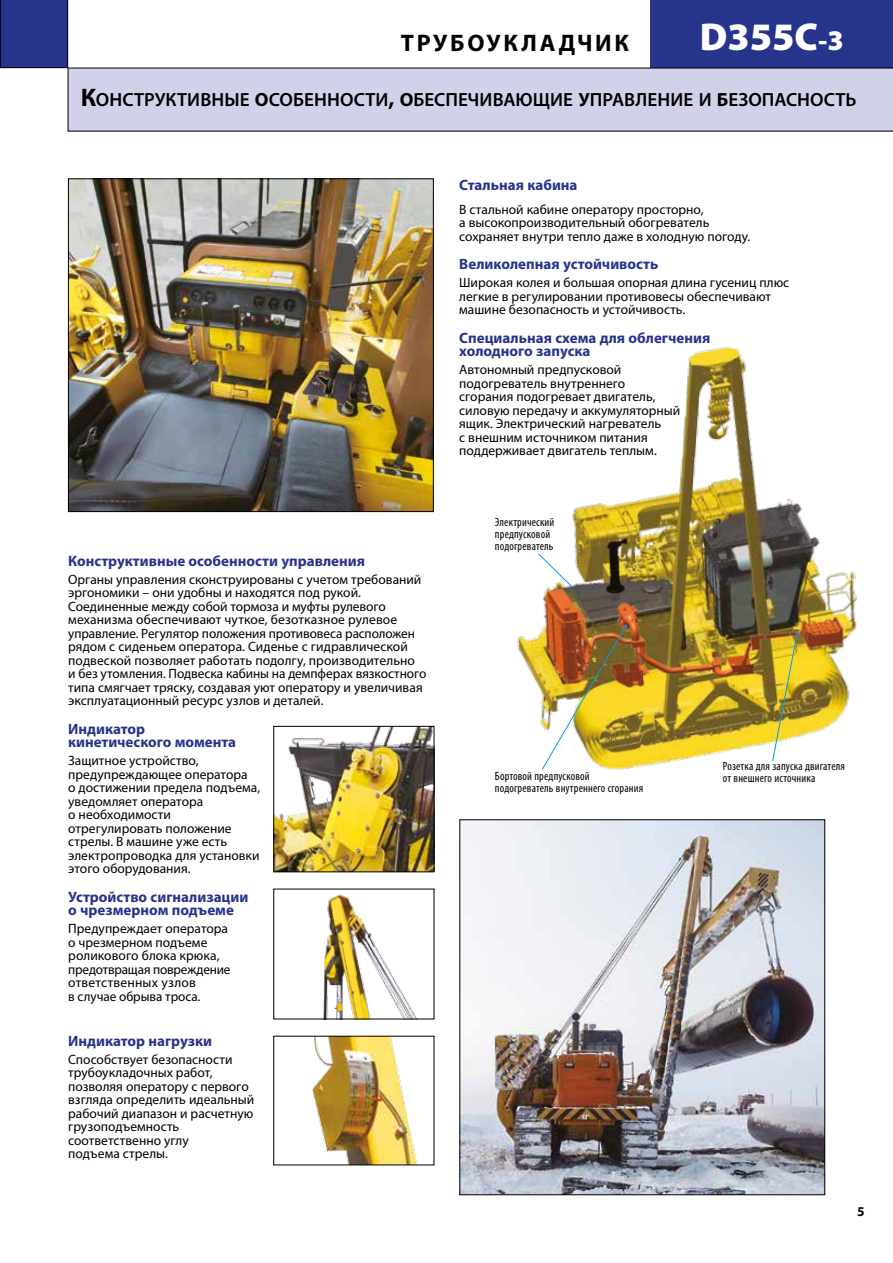
<style>
.page{position:relative;width:893px;height:1263px;background:#fff}
.page>*{position:absolute;margin:0;border:0;box-sizing:border-box;transform-origin:0 0}
.t1{font:900 39px "Myriad Pro";color:#fff}
.t2{font:700 24px "Myriad Pro";letter-spacing:.115em;color:#000}
.t3{font:600 19.2px "Myriad Pro";letter-spacing:.005em;color:#000}
.t4{font:700 15px/13.5px "Myriad Pro";color:#27348b}
.t5{font:13.5px/13.5px "Myriad Pro";color:#000}
.t6{font:700 13.5px "Myriad Pro";color:#000}
.t7{font:condensed 12px/12px "Myriad Pro";letter-spacing:.015em;color:#000}
.s1{font-size:28.5px}
.s2{font-weight:700;font-size:25.5px}
.s3{font-weight:700}
.s4{font-size:25.5px}
</style>
<div class="page">
<div style="left:651px;top:0;width:242px;height:68px;background:#27348b"></div>
<div style="left:68px;top:68px;width:825px;height:63px;background:#d2d1ea"></div>
<div style="left:0;top:0;width:68px;height:68px;background:#27348b"></div>
<img style="left:70px;top:181px;width:362px;height:329px">
<div style="left:68px;top:179px;width:366px;height:333px;border:1px solid #000"></div>
<img style="left:275px;top:728px;width:157px;height:142px">
<div style="left:273px;top:726px;width:161px;height:146px;border:1px solid #000"></div>
<img style="left:324px;top:894px;width:92px;height:123px">
<img style="left:311px;top:1038px;width:106px;height:125px">
<div style="left:459px;top:783px;width:366px;height:403px;background:#fff;border:1px solid #fff"></div>
<img style="left:462px;top:821px;width:361px;height:372px">
<img style="left:503px;top:346px;width:355px;height:438px">
<img style="left:541px;top:625px;width:86px;height:146px">
<img style="left:772px;top:631px;width:27px;height:131px">
<h2 class="t2" style="left:401px;top:29px;width:230px">ТРУБОУКЛАДЧИК</h2>
<h1 class="t1" style="left:700px;top:11px;width:145px">D355C<span class="s1">-3</span></h1>
<h3 class="t3" style="left:81px;top:89px;width:777px"><span class="s2">К</span>онструктивные <span class="s3">о</span>собенности<span class="s4">,</span> <span class="s3">о</span>беспечивающие <span class="s3">у</span>правление и <span class="s3">б</span>езопасность</h3>
<p class="t4" style="left:459px;top:178px;width:120px">Стальная кабина</p>
<p class="t5" style="left:459px;top:202px;width:292px">В стальной кабине оператору просторно,<br>а высокопроизводительный обогреватель сохраняет внутри тепло даже в холодную погоду.</p>
<p class="t4" style="left:459px;top:258px;width:201px">Великолепная устойчивость</p>
<p class="t5" style="left:459px;top:276px;width:332px">Широкая колея и большая опорная длина гусениц плюс легкие в регулировании противовесы обеспечивают машине безопасность и устойчивость.</p>
<p class="t4" style="left:459px;top:331px;width:253px">Специальная схема для облегчения холодного запуска</p>
<p class="t5" style="left:459px;top:363px;width:223px">Автономный предпусковой подогреватель внутреннего сгорания подогревает двигатель, силовую передачу и аккумуляторный ящик. Электрический нагреватель<br>с внешним источником питания поддерживает двигатель теплым.</p>
<p class="t4" style="left:68px;top:554px;width:298px">Конструктивные особенности управления</p>
<p class="t5" style="left:68px;top:572px;width:360px">Органы управления сконструированы с учетом требований эргономики – они удобны и находятся под рукой.<br>Соединенные между собой тормоза и муфты рулевого механизма обеспечивают чуткое, безотказное рулевое управление. Регулятор положения противовеса расположен рядом с сиденьем оператора. Сиденье с гидравлической подвеской позволяет работать подолгу, производительно<br>и без утомления. Подвеска кабины на демпферах вязкостного типа смягчает тряску, создавая уют оператору и увеличивая эксплуатационный ресурс узлов и деталей.</p>
<p class="t4" style="left:68px;top:722px;width:169px">Индикатор кинетического момента</p>
<p class="t5" style="left:68px;top:754px;width:193px">Защитное устройство, предупреждающее оператора<br>о достижении предела подъема, уведомляет оператора<br>о необходимости отрегулировать положение стрелы. В машине уже есть электропроводка для установки этого оборудования.</p>
<p class="t4" style="left:68px;top:890px;width:182px">Устройство сигнализации о чрезмерном подъеме</p>
<p class="t5" style="left:68px;top:922px;width:164px">Предупреждает оператора о чрезмерном подъеме роликового блока крюка, предотвращая повреждение ответственных узлов<br>в случае обрыва троса.</p>
<p class="t4" style="left:68px;top:1034px;width:145px">Индикатор нагрузки</p>
<p class="t5" style="left:68px;top:1052px;width:187px">Способствует безопасности трубоукладочных работ, позволяя оператору с первого взгляда определить идеальный рабочий диапазон и расчетную грузоподъемность соответственно углу<br>подъема стрелы.</p>
<p class="t7" style="left:495px;top:516px;width:61px">Электрический предпусковой подогреватель</p>
<p class="t7" style="left:495px;top:770px;width:150px">Бортовой предпусковой подогреватель внутреннего сгорания</p>
<p class="t7" style="left:723px;top:760px;width:124px">Розетка для запуска двигателя от внешнего источника</p>
<p class="t6" style="left:857px;top:1204px;width:9px">5</p>
</div>
